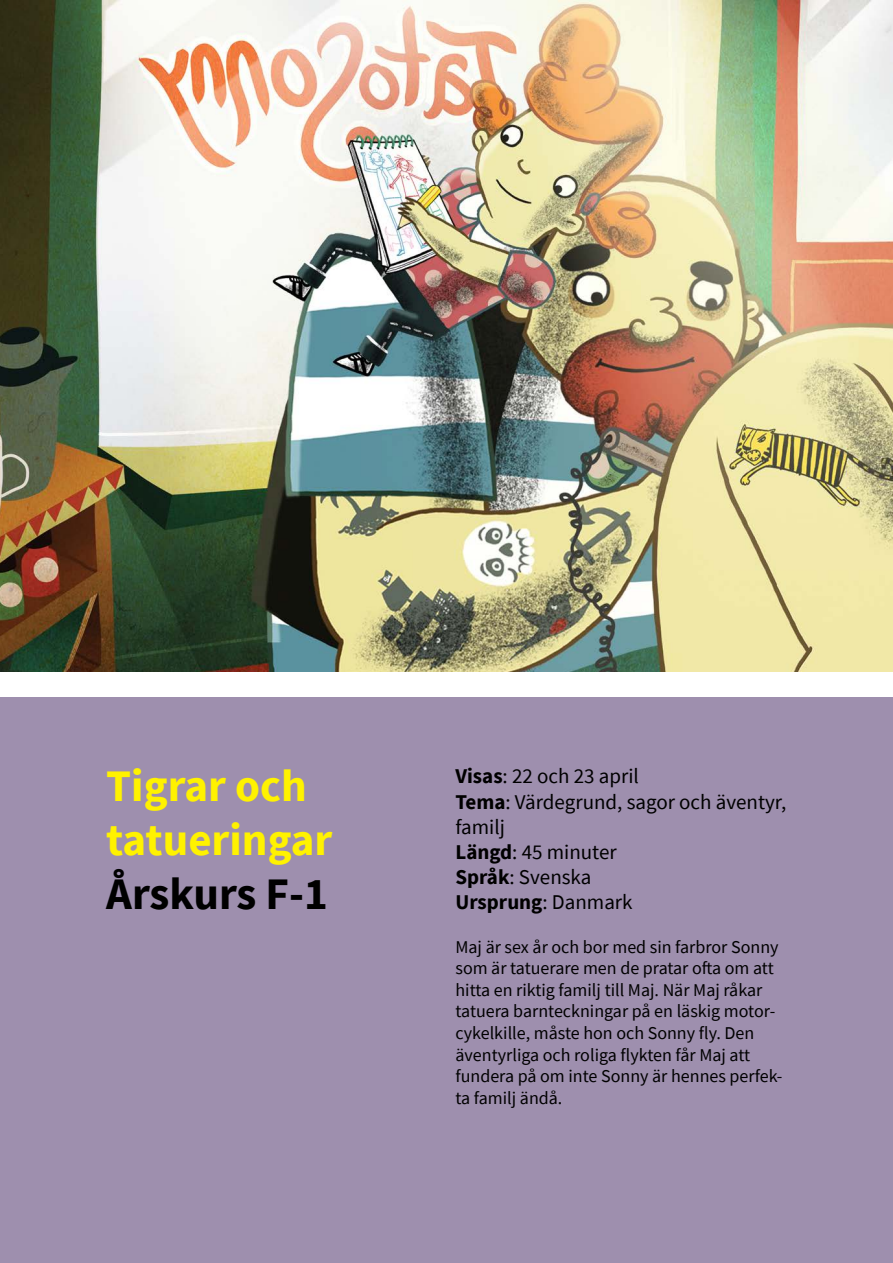
<style>
.page{position:relative;width:893px;height:1263px;background:#fff}
.page>*{position:absolute;margin:0;border:0;box-sizing:border-box;transform-origin:0 0}
.t1{font:700 45px/54px "Source Sans Pro";color:#fff200}
.t2{font:700 45px "Source Sans Pro";letter-spacing:-.005em;color:#000}
.t3{font:21px/25.2px "Source Sans Pro";color:#000}
.t4{font:18px/21.6px "Source Sans Pro";color:#000}
.s1{font-weight:700}
</style>
<div class="page">
<img style="left:0;top:0;width:893px;height:672px">
<div style="left:0;top:697px;width:893px;height:566px;background:#9e8fae"></div>
<h1 class="t1" style="left:106px;top:759px;width:228px">Tigrar och tatueringar</h1>
<h1 class="t2" style="left:106px;top:864px;width:223px">Årskurs F-1</h1>
<p class="t3" style="left:455px;top:764px;width:332px"><span class="s1">Visas</span>: 22 och 23 april<br><span class="s1">Tema</span>: Värdegrund, sagor och äventyr, familj<br><span class="s1">Längd</span>: 45 minuter<br><span class="s1">Språk</span>: Svenska<br><span class="s1">Ursprung</span>: Danmark</p>
<p class="t4" style="left:455px;top:936px;width:328px">Maj är sex år och bor med sin farbror Sonny som är tatuerare men de pratar ofta om att hitta en riktig familj till Maj. När Maj råkar tatuera barnteckningar på en läskig motor&shy;cykelkille, måste hon och Sonny fly. Den äventyrliga och roliga flykten får Maj att fundera på om inte Sonny är hennes perfek&shy;ta familj ändå.</p>
</div>
